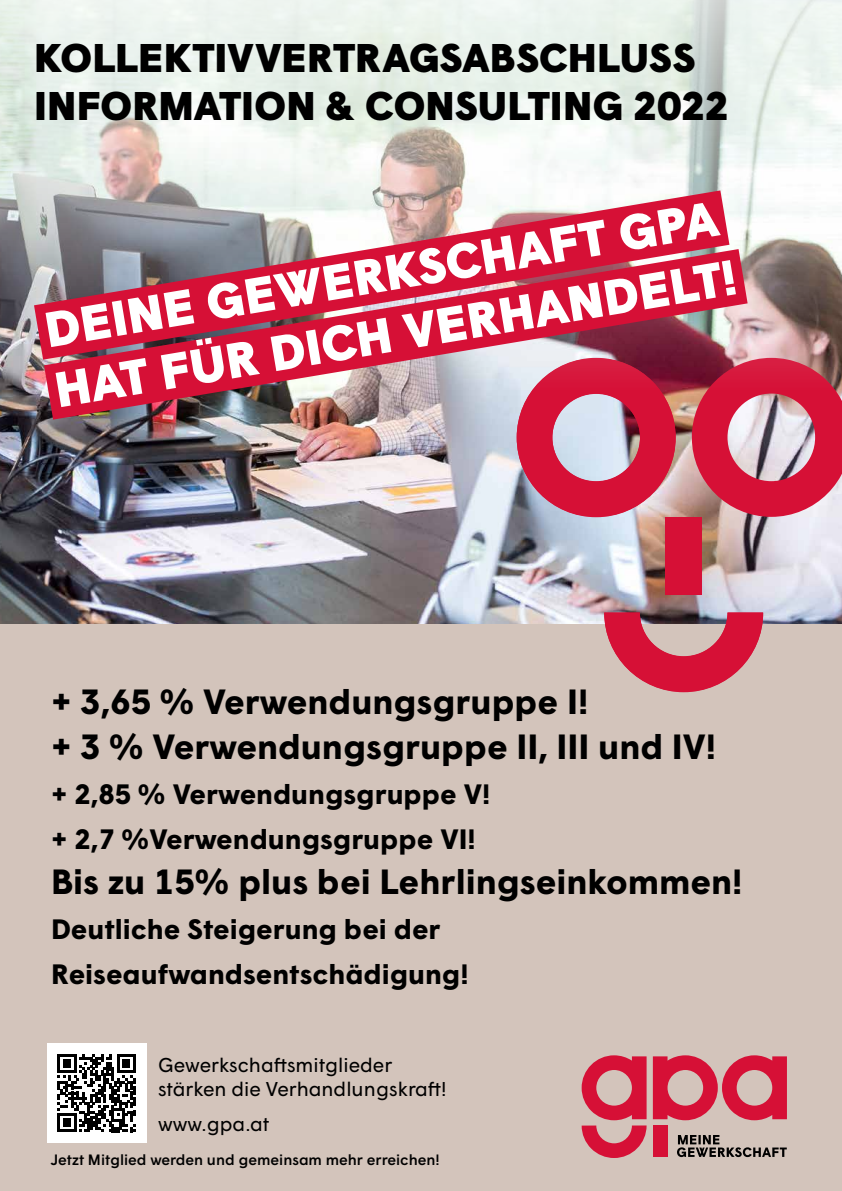
<style>
.page{position:relative;width:842px;height:1191px;background:#fff}
.page>*{position:absolute;margin:0;border:0;box-sizing:border-box;transform-origin:0 0}
.t1{font:900 49.5px/60.6px "Wigrum";color:#fff}
.t2{font:900 40px/48px "Wigrum";color:#000}
.t3{font:700 35px/45px "Wigrum";color:#000}
.t4{font:700 28px/45px "Wigrum";color:#000}
.t5{font:20px/24px "Wigrum";color:#000}
.t6{font:500 15px "Wigrum";color:#000}
</style>
<div class="page">
<img style="left:0;top:595px;width:842px;height:30px">
<div style="left:0;top:625px;width:842px;height:566px;background:#d3c4bb"></div>
<svg style="left:677px;top:1135px;width:110px;height:22px"></svg>
<div style="left:653px;top:1125px;width:14px;height:32px;background:#d61036"></div>
<svg style="left:582px;top:1055px;width:65px;height:103px"></svg>
<svg style="left:653px;top:1055px;width:134px;height:65px"></svg>
<div style="left:47px;top:1043px;width:99px;height:100px;background:#fff"></div>
<svg style="left:58px;top:1054px;width:78px;height:78px"></svg>
<svg style="left:604px;top:612px;width:159px;height:80px"></svg>
<img style="left:0;top:0;width:842px;height:595px">
<svg style="left:0;top:154px;width:788px;height:59px"></svg>
<img style="left:0;top:213px;width:806px;height:243px">
<h2 class="t2" style="left:34px;top:31px;width:696px">KOLLEKTIVVERTRAGSABSCHLUSS<br>INFORMATION &amp; CONSULTING 2022</h2>
<h1 class="t1" style="left:40px;top:294px;width:692px;rotate:-9deg">DEINE GEWERKSCHAFT GPA<br>HAT FÜR DICH VERHANDELT!</h1>
<p class="t3" style="left:51px;top:676px;width:667px">+ 3,65 % Verwendungsgruppe I!<br>+ 3 % Verwendungsgruppe II, III und IV!</p>
<p class="t4" style="left:51px;top:769px;width:441px">+ 2,85 % Verwendungsgruppe V! + 2,7 %Verwendungsgruppe VI!</p>
<p class="t3" style="left:51px;top:856px;width:693px">Bis zu 15% plus bei Lehrlingseinkommen!</p>
<p class="t4" style="left:51px;top:904px;width:419px">Deutliche Steigerung bei der<br>Reiseaufwandsentschädigung!</p>
<p class="t5" style="left:158px;top:1051px;width:290px">Gewerkschaftsmitglieder stärken die Verhandlungskraft!</p>
<p class="t5" style="left:158px;top:1110px;width:113px">www.gpa.at</p>
<p class="t6" style="left:51px;top:1148px;width:390px">Jetzt Mitglied werden und gemeinsam mehr erreichen!</p>
</div>
